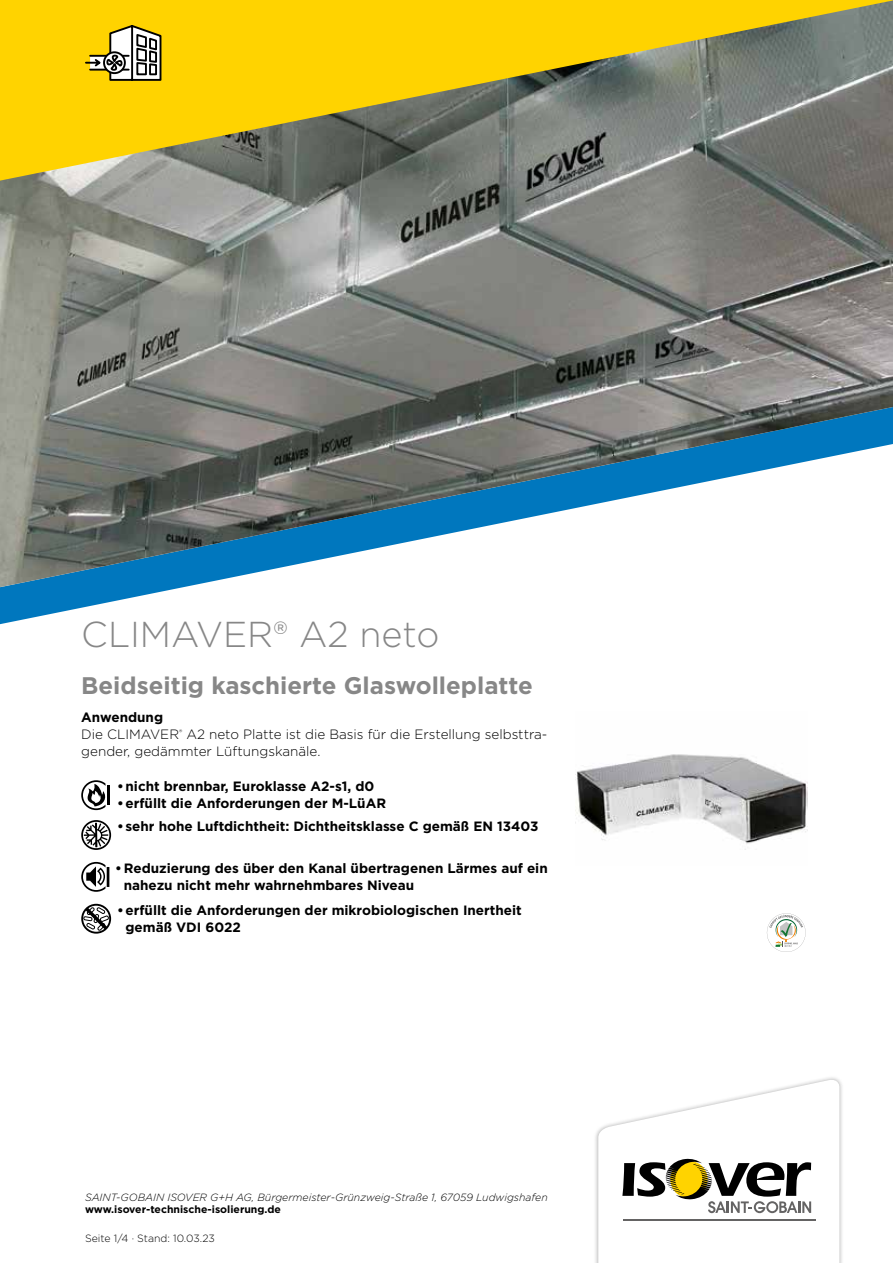
<style>
.page{position:relative;width:893px;height:1263px;background:#fff}
.page>*{position:absolute;margin:0;border:0;box-sizing:border-box;transform-origin:0 0}
.t1{font:300 36px "Gotham";color:#878787}
.t2{font:700 24px "Gotham";color:#878787}
.t3{font:700 13.5px/17px "Gotham";color:#000}
.t4{font:300 13.5px/17px "Gotham";color:#000}
.t5{font:italic 300 10.5px "Gotham";color:#000}
.t6{font:700 10.5px "Gotham";color:#000}
.t7{font:300 10.5px "Gotham";color:#000}
.s1{font-weight:700}
</style>
<div class="page">
<div style="left:594px;top:1075px;width:250px;height:188px;background:#000;opacity:.3"></div>
<svg style="left:598px;top:1078px;width:241px;height:185px"></svg>
<svg style="left:0;top:587px;width:184px;height:37px"></svg>
<img style="left:0;top:181px;width:893px;height:406px">
<svg style="left:81px;top:780px;width:25px;height:30px"></svg>
<hr style="left:107px;top:785px;width:2px;height:20px;background:#000">
<svg style="left:81px;top:820px;width:30px;height:30px"></svg>
<svg style="left:81px;top:862px;width:28px;height:30px"></svg>
<div style="left:81px;top:904px;width:30px;height:30px;border:2px solid #000;border-radius:50%"></div>
<svg style="left:82px;top:904px;width:29px;height:29px"></svg>
<img style="left:576px;top:754px;width:231px;height:96px">
<svg style="left:0;top:0;width:893px;height:181px;background:#b7a43b"></svg>
<svg style="left:85px;top:25px;width:76px;height:56px"></svg>
<svg style="left:767px;top:913px;width:39px;height:39px"></svg>
<h1 class="t1" style="left:81px;top:611px;width:360px">CLIMAVER® A2 neto</h1>
<h2 class="t2" style="left:81px;top:669px;width:453px">Beidseitig kaschierte Glaswolleplatte</h2>
<p class="t4" style="left:81px;top:709px;width:468px"><span class="s1">Anwendung<br></span>Die CLIMAVER<sup>®</sup> A2 neto Platte ist die Basis für die Erstellung selbsttra&shy;gender, gedämmter Lüftungskanäle.</p>
<p class="t3" style="left:117px;top:778px;width:259px">•nicht brennbar, Euroklasse A2-s1, d0</p>
<p class="t3" style="left:117px;top:795px;width:271px">•erfüllt die Anforderungen der M-LüAR</p>
<p class="t3" style="left:117px;top:817px;width:423px">• sehr hohe Luftdichtheit: Dichtheitsklasse C gemäß EN 13403</p>
<p class="t3" style="left:124px;top:859px;width:425px;text-indent:-9px">•Reduzierung des über den Kanal übertragenen Lärmes auf ein nahezu nicht mehr wahrnehmbares Niveau</p>
<p class="t3" style="left:126px;top:901px;width:398px;text-indent:-9px">•erfüllt die Anforderungen der mikrobiologischen Inertheit gemäß VDI 6022</p>
<p class="t5" style="left:85px;top:1190px;width:464px">SAINT-GOBAIN ISOVER G+H AG, Bürgermeister-Grünzweig-Straße 1, 67059 Ludwigshafen</p>
<p class="t7" style="left:85px;top:1231px;width:131px">Seite 1/4 · Stand: 10.03.23</p>
<p class="t6" style="left:85px;top:1202px;width:197px">www.isover-technische-isolierung.de</p>
</div>
